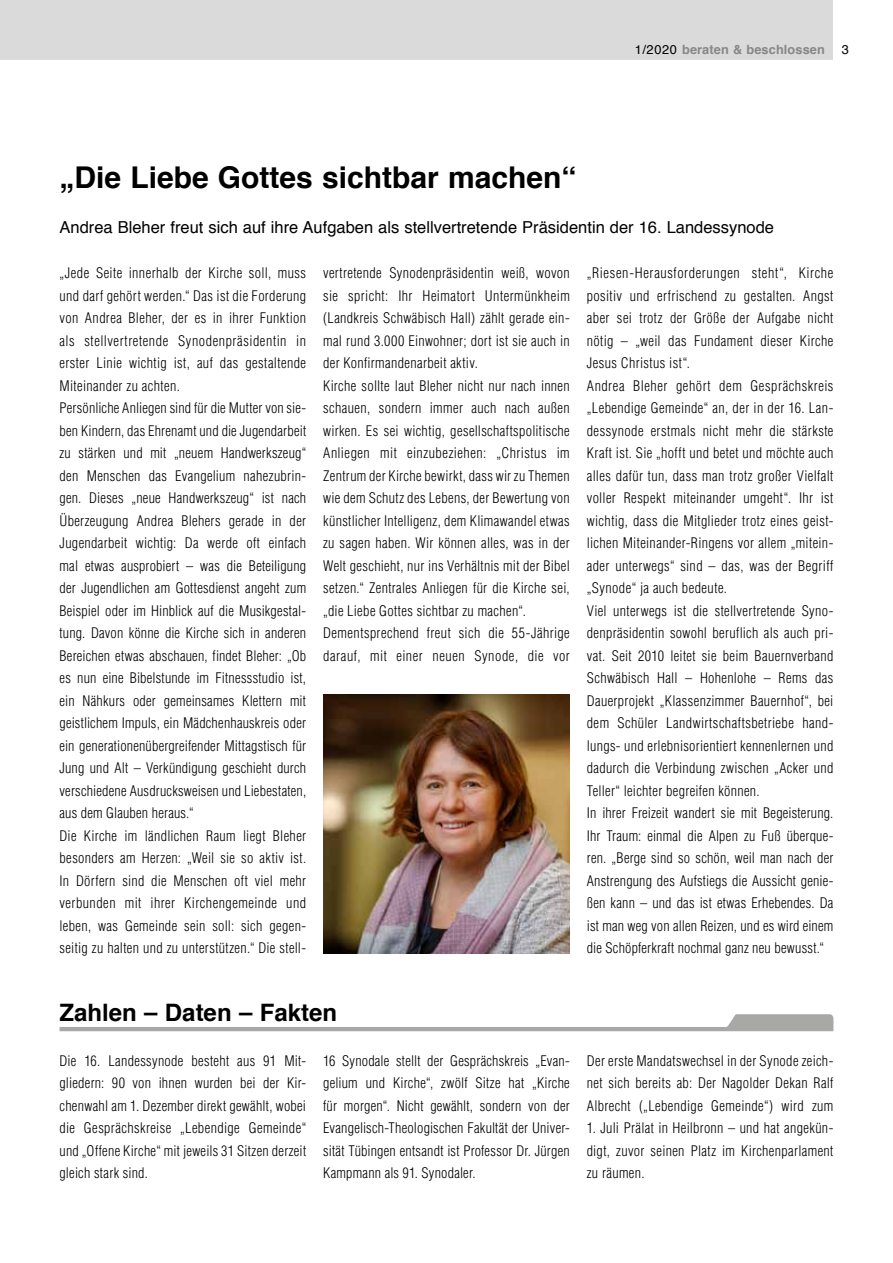
<style>
.page{position:relative;width:893px;height:1263px;background:#fff}
.page>*{position:absolute;margin:0;border:0;box-sizing:border-box;transform-origin:0 0}
.t1{font:700 30px "Helvetica";color:#000}
.t2{font:700 24px "Helvetica";color:#000}
.t3{font:16.5px "Helvetica";color:#000}
.t4{font:300 condensed 14.25px/22.5px "Helvetica LT Std";letter-spacing:.025em;color:#000;text-align:justify}
.t5{font:700 12.75px "Helvetica";letter-spacing:.01em;color:#878787}
.t6{font:12.75px "Helvetica";color:#000}
.s1{font-weight:400;color:#000}
</style>
<div class="page">
<div style="left:0;top:0;width:833px;height:60px;background:#dadada"></div>
<svg style="left:60px;top:1014px;width:773px;height:17px"></svg>
<img style="left:323px;top:695px;width:247px;height:258px">
<p class="t5" style="left:635px;top:39px;width:192px"><span class="s1">1/2020</span> beraten &amp; beschlossen</p>
<p class="t6" style="left:842px;top:40px;width:9px">3</p>
<h1 class="t1" style="left:60px;top:153px;width:518px">„Die Liebe Gottes sichtbar machen“</h1>
<p class="t3" style="left:60px;top:215px;width:716px">Andrea Bleher freut sich auf ihre Aufgaben als stellvertretende Präsidentin der 16. Landessynode</p>
<p class="t4" style="left:60px;top:262px;width:248px;text-align:left">„Jede Seite innerhalb der Kirche soll, muss und darf gehört werden.“ Das ist die Forderung von Andrea Bleher, der es in ihrer Funktion als stellvertretende Synodenpräsidentin in erster Linie wichtig ist, auf das gestaltende Miteinander zu achten.<br>Persönliche Anliegen sind für die Mutter von sie&shy;ben Kindern, das Ehrenamt und die Jugendarbeit zu stärken und mit „neuem Handwerkszeug“ den Menschen das Evangelium nahezubrin&shy;gen. Dieses „neue Handwerkszeug“ ist nach Überzeugung Andrea Blehers gerade in der Jugendarbeit wichtig: Da werde oft einfach mal etwas ausprobiert – was die Beteiligung der Jugendlichen am Gottesdienst angeht zum Beispiel oder im Hinblick auf die Musikgestal&shy;tung. Davon könne die Kirche sich in anderen Bereichen etwas abschauen, findet Bleher: „Ob es nun eine Bibelstunde im Fitnessstudio ist, ein Nähkurs oder gemeinsames Klettern mit geistlichem Impuls, ein Mädchenhauskreis oder ein generationenübergreifender Mittagstisch für Jung und Alt – Verkündigung geschieht durch verschiedene Ausdrucksweisen und Liebestaten, aus dem Glauben heraus.“<br>Die Kirche im ländlichen Raum liegt Bleher besonders am Herzen: „Weil sie so aktiv ist.<br>In Dörfern sind die Menschen oft viel mehr verbunden mit ihrer Kirchengemeinde und leben, was Gemeinde sein soll: sich gegen&shy;seitig zu halten und zu unterstützen.“ Die stell-</p>
<p class="t4" style="left:323px;top:262px;width:248px;text-align:left">vertretende Synodenpräsidentin weiß, wovon sie spricht: Ihr Heimatort Untermünkheim (Landkreis Schwäbisch Hall) zählt gerade ein&shy;mal rund 3.000 Einwohner; dort ist sie auch in der Konfirmandenarbeit aktiv.<br>Kirche sollte laut Bleher nicht nur nach innen schauen, sondern immer auch nach außen wirken. Es sei wichtig, gesellschaftspolitische Anliegen mit einzubeziehen: „Christus im Zentrum der Kirche bewirkt, dass wir zu Themen wie dem Schutz des Lebens, der Bewertung von künstlicher Intelligenz, dem Klimawandel etwas zu sagen haben. Wir können alles, was in der Welt geschieht, nur ins Verhältnis mit der Bibel setzen.“ Zentrales Anliegen für die Kirche sei, „die Liebe Gottes sichtbar zu machen“.<br>Dementsprechend freut sich die 55-Jährige darauf, mit einer neuen Synode, die vor</p>
<p class="t4" style="left:587px;top:262px;width:248px;text-align:left">„Riesen-Herausforderungen steht“, Kirche positiv und erfrischend zu gestalten. Angst aber sei trotz der Größe der Aufgabe nicht nötig – „weil das Fundament dieser Kirche Jesus Christus ist“.<br>Andrea Bleher gehört dem Gesprächskreis „Lebendige Gemeinde“ an, der in der 16. Lan&shy;dessynode erstmals nicht mehr die stärkste Kraft ist. Sie „hofft und betet und möchte auch alles dafür tun, dass man trotz großer Vielfalt voller Respekt miteinander umgeht“. Ihr ist wichtig, dass die Mitglieder trotz eines geist&shy;lichen Miteinander-Ringens vor allem „mitein&shy;ader unterwegs“ sind – das, was der Begriff „Synode“ ja auch bedeute.<br>Viel unterwegs ist die stellvertretende Syno&shy;denpräsidentin sowohl beruflich als auch pri&shy;vat. Seit 2010 leitet sie beim Bauernverband Schwäbisch Hall – Hohenlohe – Rems das Dauerprojekt „Klassenzimmer Bauernhof“, bei dem Schüler Landwirtschaftsbetriebe hand&shy;lungs- und erlebnisorientiert kennenlernen und dadurch die Verbindung zwischen „Acker und Teller“ leichter begreifen können.<br>In ihrer Freizeit wandert sie mit Begeisterung.<br>Ihr Traum: einmal die Alpen zu Fuß überque&shy;ren. „Berge sind so schön, weil man nach der Anstrengung des Aufstiegs die Aussicht genie&shy;ßen kann – und das ist etwas Erhebendes. Da ist man weg von allen Reizen, und es wird einem die Schöpferkraft nochmal ganz neu bewusst.“</p>
<h2 class="t2" style="left:60px;top:993px;width:279px">Zahlen – Daten – Fakten</h2>
<p class="t4" style="left:60px;top:1049px;width:248px">Die 16. Landessynode besteht aus 91 Mit&shy;gliedern: 90 von ihnen wurden bei der Kir&shy;chenwahl am 1. Dezember direkt gewählt, wobei die Gesprächskreise „Lebendige Gemeinde“ und „Offene Kirche“ mit jeweils 31 Sitzen derzeit gleich stark sind.</p>
<p class="t4" style="left:323px;top:1049px;width:248px">16 Synodale stellt der Gesprächskreis „Evan&shy;gelium und Kirche“, zwölf Sitze hat „Kirche für morgen“. Nicht gewählt, sondern von der Evangelisch-Theologischen Fakultät der Univer&shy;sität Tübingen entsandt ist Professor Dr. Jürgen Kampmann als 91. Synodaler.</p>
<p class="t4" style="left:587px;top:1049px;width:248px">Der erste Mandatswechsel in der Synode zeich&shy;net sich bereits ab: Der Nagolder Dekan Ralf Albrecht („Lebendige Gemeinde“) wird zum</p>
<p class="t4" style="left:587px;top:1117px;width:248px">1. Juli Prälat in Heilbronn – und hat angekün&shy;digt, zuvor seinen Platz im Kirchenparlament zu räumen.</p>
</div>
